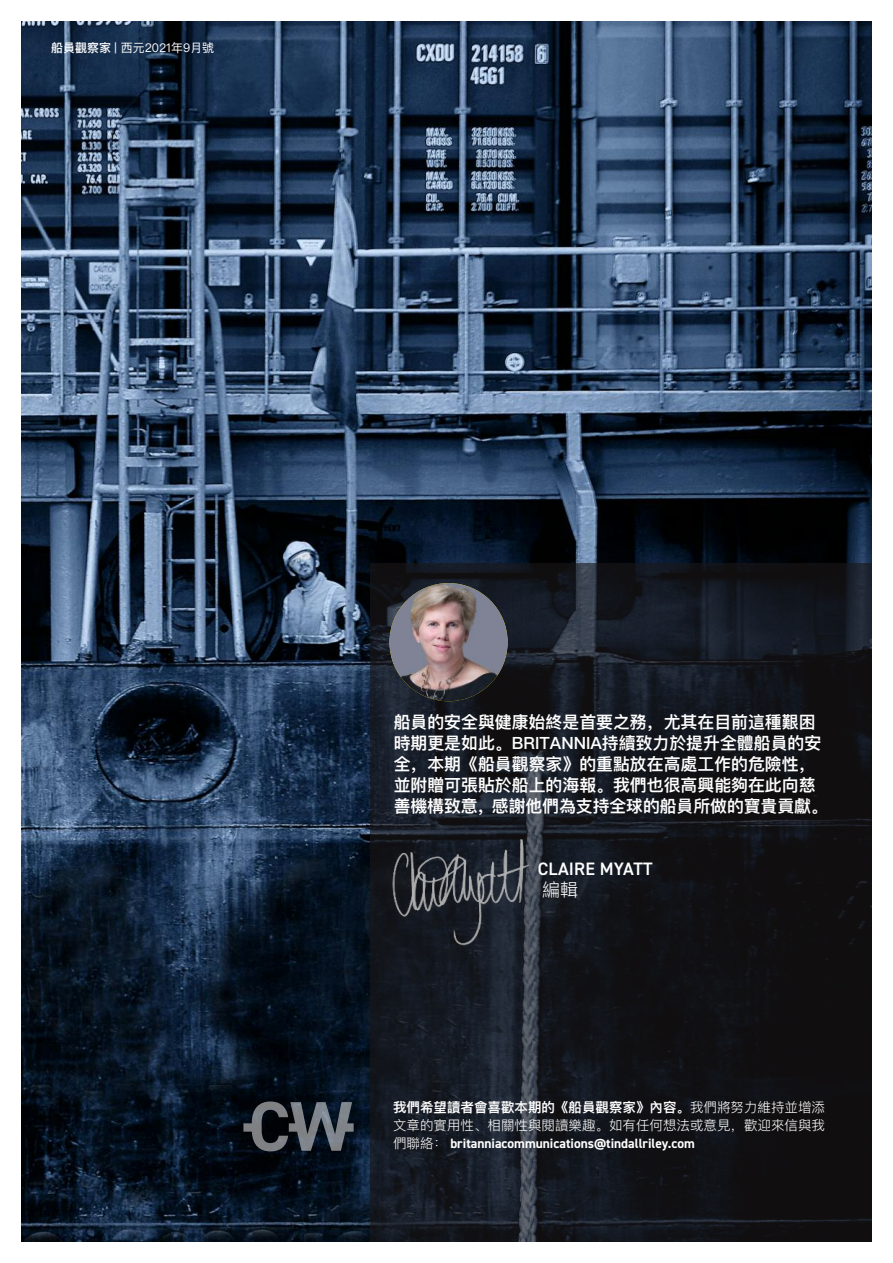
<style>
.page{position:relative;width:893px;height:1263px;background:#fff}
.page>*{position:absolute;margin:0;border:0;box-sizing:border-box;transform-origin:0 0}
.t1{font:600 18px "DIN2014";letter-spacing:.01em;color:#fff}
.t2{font:300 18px "Ping Fang SC";color:#fff}
.t3{font:600 16.8px/21px "Ping Fang SC";color:#fff}
.t4{font:300 13.5px/18px "Ping Fang SC";color:#fff}
.t5{font:700 13.5px "DIN2014";color:#fff}
.t6{font:12px "Ping Fang SC";color:#fff}
.s1{font-weight:500}
.s2{font-family:"DIN2014"}
.s3{font-weight:600}
.s4{font-family:"Ping Fang SC";font-weight:300}
</style>
<div class="page">
<img style="left:21px;top:21px;width:851px;height:1221px">
<div style="left:370px;top:564px;width:502px;height:678px;background:#1a1718;opacity:.63"></div>
<svg style="left:243px;top:1101px;width:111px;height:50px;background:#3e444b"></svg>
<img style="left:369px;top:827px;width:185px;height:127px">
<img style="left:389px;top:583px;width:119px;height:118px;border-radius:50%">
<p class="t6" style="left:51px;top:41px;width:165px"><span class="s1">船員觀察家</span> <span class="s2">|</span> 西元2021年9月號</p>
<p class="t3" style="left:394px;top:712px;width:436px">船員的安全與健康始終是首要之務，尤其在目前這種艱困時期更是如此。BRITANNIA持續致力於提升全體船員的安全，本期《船員觀察家》的重點放在高處工作的危險性，並附贈可張貼於船上的海報。我們也很高興能夠在此向慈善機構致意，感謝他們為支持全球的船員所做的寶貴貢獻。</p>
<p class="t1" style="left:538px;top:863px;width:117px">CLAIRE MYATT</p>
<p class="t2" style="left:542px;top:879px;width:37px">編輯</p>
<p class="t4" style="left:393px;top:1098px;width:434px"><span class="s3">我們希望讀者會喜歡本期的《船員觀察家》內容。</span>我們將努力維持並增添文章的實用性、相關性與閱讀樂趣。如有任何想法或意見，歡迎來信與我</p>
<p class="t5" style="left:393px;top:1139px;width:303px"><span class="s4">們聯絡：</span> britanniacommunications@tindallriley.com</p>
</div>
